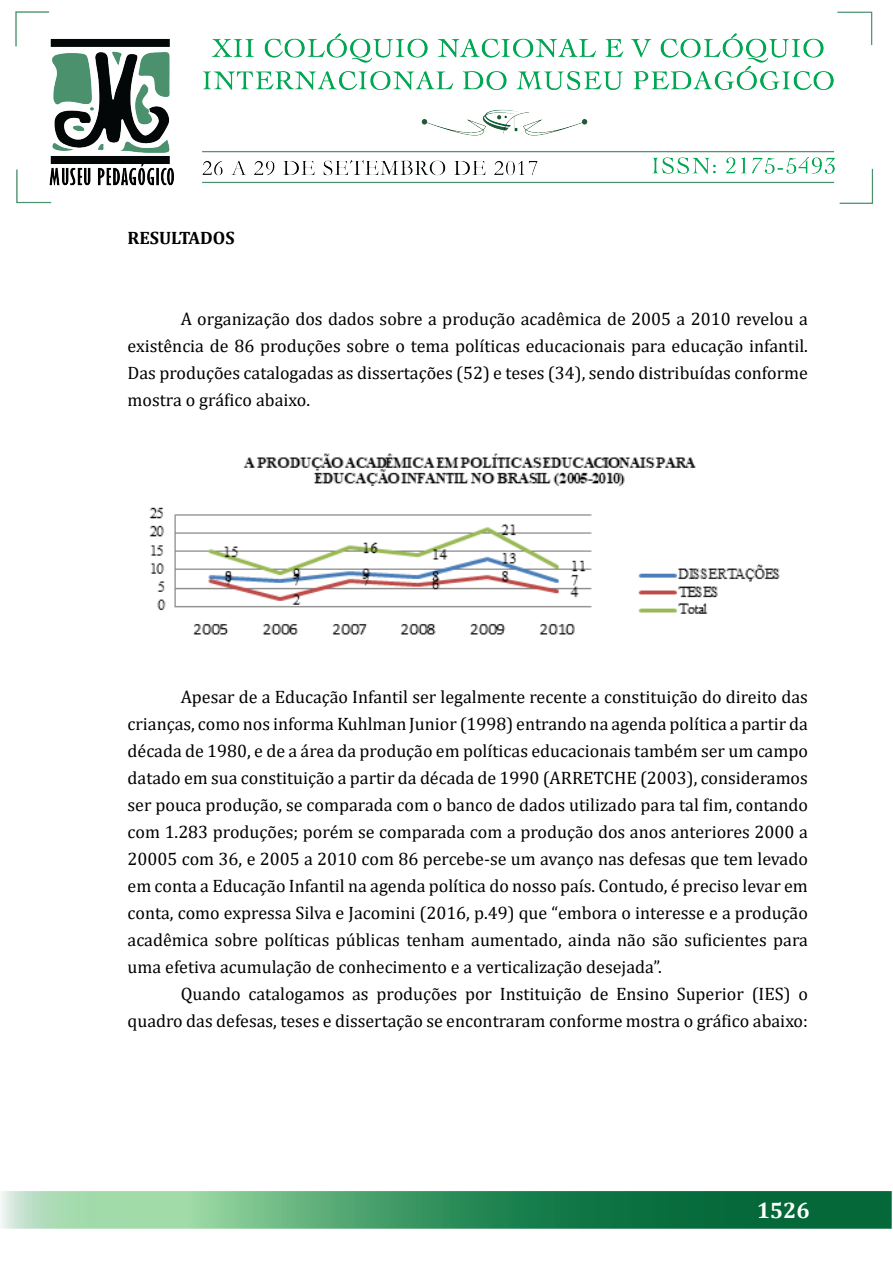
<style>
.page{position:relative;width:893px;height:1263px;background:#fff}
.page>*{position:absolute;margin:0;border:0;box-sizing:border-box;transform-origin:0 0}
.t1{font:700 22.5px "Cambria";color:#fff}
.t2{font:18px/27px "Cambria";color:#000;text-align:justify}
.t3{font:700 18px "Cambria";color:#000}
</style>
<div class="page">
<img style="left:1px;top:11px;width:890px;height:1218px">
<img style="left:144px;top:443px;width:648px;height:216px">
<p class="t3" style="left:128px;top:225px;width:109px">RESULTADOS</p>
<p class="t2" style="left:128px;top:305px;width:682px;text-indent:53px">A organização dos dados sobre a produção acadêmica de 2005 a 2010 revelou a existência de 86 produções sobre o tema políticas educacionais para educação infantil.<br>Das produções catalogadas as dissertações (52) e teses (34), sendo distribuídas conforme mostra o gráfico abaixo.</p>
<p class="t2" style="left:128px;top:683px;width:682px;text-indent:53px">Apesar de a Educação Infantil ser legalmente recente a constituição do direito das crianças, como nos informa Kuhlman Junior (1998) entrando na agenda política a partir da década de 1980, e de a área da produção em políticas educacionais também ser um campo datado em sua constituição a partir da década de 1990 (ARRETCHE (2003), consideramos ser pouca produção, se comparada com o banco de dados utilizado para tal fim, contando com 1.283 produções; porém se comparada com a produção dos anos anteriores 2000 a 20005 com 36, e 2005 a 2010 com 86 percebe-se um avanço nas defesas que tem levado em conta a Educação Infantil na agenda política do nosso país. Contudo, é preciso levar em conta, como expressa Silva e Jacomini (2016, p.49) que “embora o interesse e a produção acadêmica sobre políticas públicas tenham aumentado, ainda não são suficientes para uma efetiva acumulação de conhecimento e a verticalização desejada”.</p>
<p class="t2" style="left:128px;top:980px;width:682px;text-align:right">Quando catalogamos as produções por Instituição de Ensino Superior (IES) o quadro das defesas, teses e dissertação se encontraram conforme mostra o gráfico abaixo:</p>
<p class="t1" style="left:757px;top:1195px;width:55px">1526</p>
</div>
